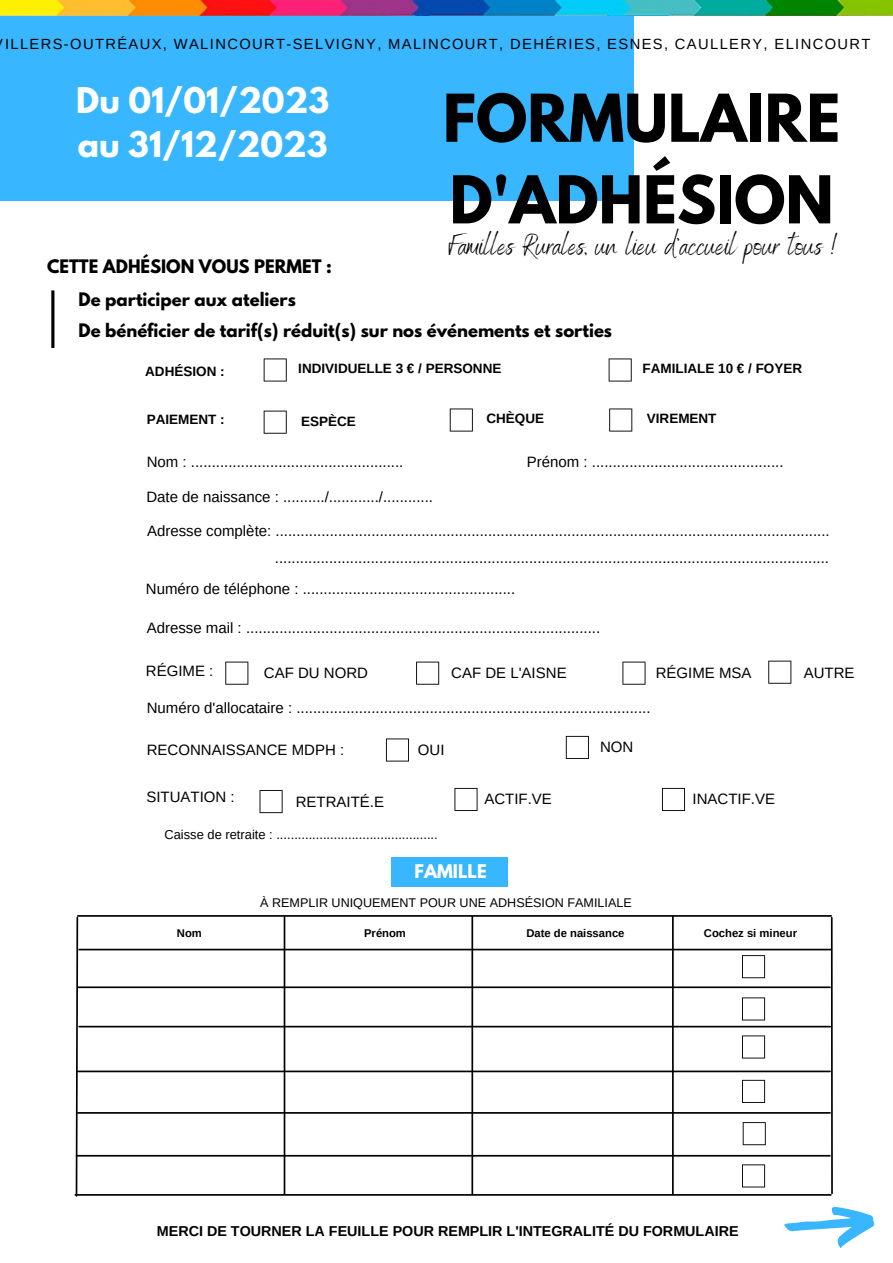
<style>
.page{position:relative;width:893px;height:1263px;background:#fff}
.page>*{position:absolute;margin:0;border:0;box-sizing:border-box;transform-origin:0 0}
.t1{font:700 58.43px/81.6px "League Spartan";color:#000}
.t2{font:700 31.35px/43.9px "League Spartan";color:#fff}
.t3{font:29.78px "Benedict";color:#000}
.t4{font:700 16.73px "League Spartan";color:#fff}
.t5{font:700 16.5px/32px "League Spartan";color:#000}
.t6{font:15px/27.5px "Arimo";color:#000;text-align:right}
.t7{font:14.7px "Arimo";letter-spacing:.095em;color:#000}
.t8{font:700 14.33px "Arimo";color:#000}
.t9{font:700 13.5px "Arimo";color:#000}
.t10{font:12.9px "Arimo";color:#000}
.t11{font:12.6px "Arimo";color:#000}
.t12{font:700 11.25px "Arimo";color:#000}
</style>
<div class="page">
<div style="left:0;top:0;width:633px;height:200px;background:#38b6ff"></div>
<svg style="left:51px;top:291px;width:3px;height:57px"></svg>
<svg style="left:386px;top:738px;width:23px;height:23px"></svg>
<svg style="left:566px;top:736px;width:23px;height:23px"></svg>
<svg style="left:454px;top:788px;width:23px;height:23px"></svg>
<svg style="left:259px;top:790px;width:24px;height:23px"></svg>
<svg style="left:662px;top:788px;width:23px;height:23px"></svg>
<svg style="left:608px;top:358px;width:23px;height:23px"></svg>
<svg style="left:264px;top:358px;width:23px;height:23px"></svg>
<svg style="left:450px;top:408px;width:23px;height:24px"></svg>
<svg style="left:264px;top:411px;width:23px;height:23px"></svg>
<svg style="left:609px;top:408px;width:23px;height:24px"></svg>
<div style="left:391px;top:857px;width:116px;height:29px;background:#38b6ff"></div>
<img style="left:1px;top:0;width:892px;height:16px">
<svg style="left:75px;top:916px;width:4px;height:281px"></svg>
<hr style="left:78px;top:915px;width:753px;height:2px;background:#000">
<hr style="left:79px;top:949px;width:752px;height:1px;background:#000">
<hr style="left:284px;top:917px;width:1px;height:277px;background:#000">
<hr style="left:471px;top:916px;width:2px;height:278px;background:#000">
<hr style="left:672px;top:916px;width:2px;height:278px;background:#000">
<svg style="left:830px;top:916px;width:3px;height:279px"></svg>
<hr style="left:78px;top:986px;width:752px;height:2px;background:#000">
<hr style="left:79px;top:1026px;width:751px;height:1px;background:#000">
<hr style="left:75px;top:1194px;width:756px;height:2px;background:#000">
<hr style="left:78px;top:1070px;width:752px;height:2px;background:#000">
<hr style="left:78px;top:1112px;width:752px;height:2px;background:#000">
<hr style="left:76px;top:1155px;width:754px;height:1px;background:#000">
<svg style="left:784px;top:1207px;width:90px;height:41px"></svg>
<svg style="left:416px;top:662px;width:23px;height:23px"></svg>
<svg style="left:225px;top:662px;width:23px;height:23px"></svg>
<svg style="left:622px;top:662px;width:23px;height:23px"></svg>
<svg style="left:742px;top:955px;width:23px;height:23px"></svg>
<svg style="left:742px;top:1035px;width:23px;height:23px"></svg>
<svg style="left:742px;top:997px;width:23px;height:23px"></svg>
<svg style="left:742px;top:1080px;width:23px;height:23px"></svg>
<svg style="left:742px;top:1122px;width:24px;height:23px"></svg>
<svg style="left:742px;top:1164px;width:23px;height:23px"></svg>
<svg style="left:768px;top:661px;width:23px;height:23px"></svg>
<p class="t7" style="left:5px;top:35px;width:867px">ILLERS-OUTRÉAUX, WALINCOURT-SELVIGNY, MALINCOURT, DEHÉRIES, ESNES, CAULLERY, ELINCOURT</p>
<h2 class="t2" style="left:76px;top:82px;width:254px">Du 01/01/2023 au 31/12/2023</h2>
<h1 class="t1" style="left:443px;top:85px;width:399px">FORMULAIRE<br>D'ADHÉSION</h1>
<p class="t5" style="left:79px;top:253px;width:535px;text-indent:-31px">CETTE ADHÉSION VOUS PERMET :<br>De participer aux ateliers<br>De bénéficier de tarif(s) réduit(s) sur nos événements et sorties</p>
<h3 class="t3" style="left:449px;top:226px;width:390px">Familles Rurales, un lieu d'accueil pour tous !</h3>
<p class="t9" style="left:145px;top:364px;width:81px">ADHÉSION :</p>
<p class="t9" style="left:298px;top:361px;width:205px">INDIVIDUELLE 3 € / PERSONNE</p>
<p class="t9" style="left:642px;top:361px;width:161px">FAMILIALE 10 € / FOYER</p>
<p class="t9" style="left:147px;top:412px;width:79px">PAIEMENT :</p>
<p class="t9" style="left:301px;top:414px;width:56px">ESPÈCE</p>
<p class="t9" style="left:486px;top:411px;width:59px">CHÈQUE</p>
<p class="t9" style="left:647px;top:411px;width:71px">VIREMENT</p>
<p class="t6" style="left:147px;top:448px;width:258px">Nom : ...................................................</p>
<p class="t6" style="left:527px;top:448px;width:258px">Prénom : ..............................................</p>
<p class="t6" style="left:146px;top:483px;width:288px">Date de naissance : ........../............/............</p>
<p class="t6" style="left:147px;top:517px;width:684px">Adresse complète: ..................................................................................................................................... .....................................................................................................................................</p>
<p class="t6" style="left:146px;top:575px;width:371px">Numéro de téléphone : ...................................................</p>
<p class="t6" style="left:147px;top:614px;width:455px">Adresse mail : .....................................................................................</p>
<p class="t6" style="left:146px;top:657px;width:69px">RÉGIME :</p>
<p class="t6" style="left:264px;top:659px;width:106px">CAF DU NORD</p>
<p class="t6" style="left:451px;top:659px;width:117px">CAF DE L'AISNE</p>
<p class="t6" style="left:656px;top:659px;width:97px">RÉGIME MSA</p>
<p class="t6" style="left:147px;top:694px;width:505px">Numéro d'allocataire : .....................................................................................</p>
<p class="t6" style="left:147px;top:736px;width:199px">RECONNAISSANCE MDPH :</p>
<p class="t6" style="left:418px;top:736px;width:28px">OUI</p>
<p class="t6" style="left:600px;top:733px;width:35px">NON</p>
<p class="t6" style="left:146px;top:783px;width:90px">SITUATION :</p>
<p class="t6" style="left:296px;top:788px;width:90px">RETRAITÉ.E</p>
<p class="t6" style="left:484px;top:785px;width:69px">ACTIF.VE</p>
<p class="t6" style="left:692px;top:785px;width:84px">INACTIF.VE</p>
<p class="t10" style="left:164px;top:827px;width:275px">Caisse de retraite : .............................................</p>
<p class="t4" style="left:414px;top:862px;width:74px">FAMILLE</p>
<p class="t11" style="left:260px;top:895px;width:373px">À REMPLIR UNIQUEMENT POUR UNE ADHSÉSION FAMILIALE</p>
<p class="t6" style="left:803px;top:659px;width:52px">AUTRE</p>
<p class="t12" style="left:177px;top:926px;width:26px">Nom</p>
<p class="t12" style="left:364px;top:926px;width:43px">Prénom</p>
<p class="t12" style="left:526px;top:926px;width:100px">Date de naissance</p>
<p class="t12" style="left:704px;top:926px;width:95px">Cochez si mineur</p>
<p class="t8" style="left:157px;top:1223px;width:583px">MERCI DE TOURNER LA FEUILLE POUR REMPLIR L'INTEGRALITÉ DU FORMULAIRE</p>
</div>
